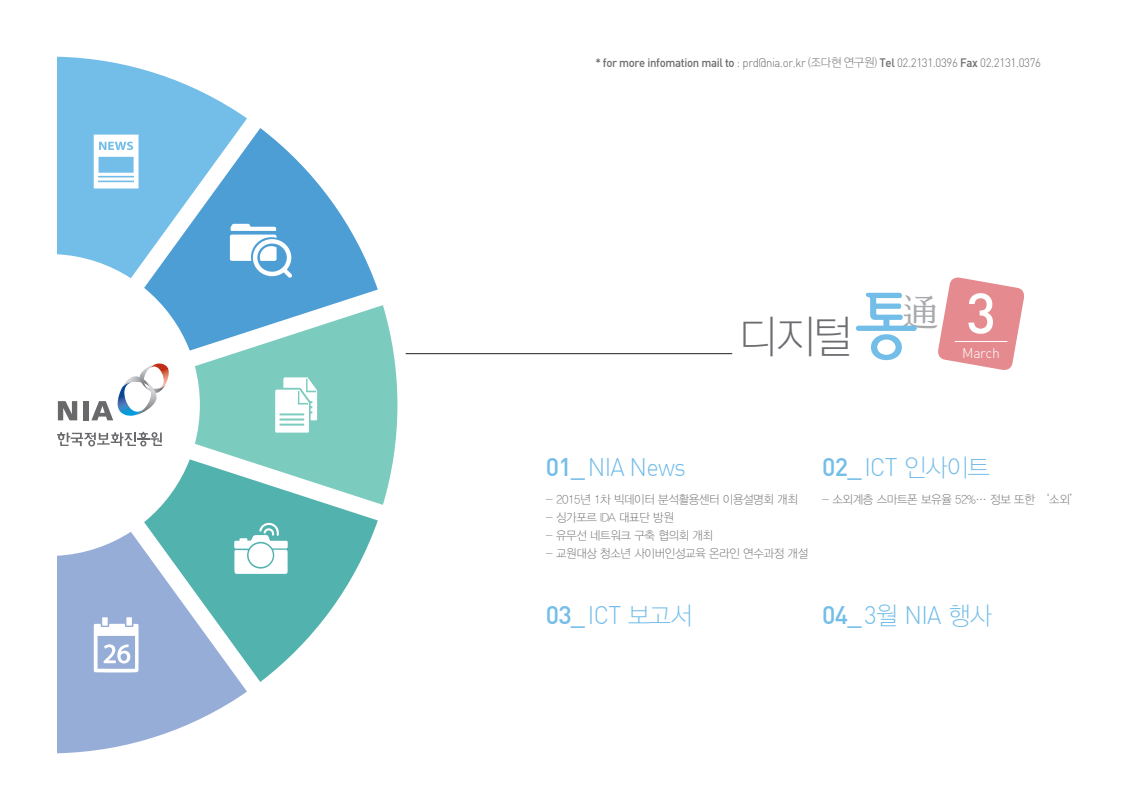
<style>
.page{position:relative;width:1141px;height:810px;background:#fff}
.page>*{position:absolute;margin:0;border:0;box-sizing:border-box;transform-origin:0 0}
.t1{font:56px "Dinmed";color:#fff}
.t2{font:45px "YDIYGO310";color:#6c6d70;scale:.95 1}
.t3{font:25px "Dinlig";letter-spacing:-.03em;color:#73bde9;scale:.95 1}
.t4{font:25px "Dinmed";color:#73bde9}
.t5{font:25px "YDIYGO310";color:#73bde9;scale:.95 1}
.t6{font:14px "Dinlig";letter-spacing:-.03em;color:#fff}
.t7{font:12px "YDIYGO310";letter-spacing:-.03em;color:#6c6d70;scale:.95 1}
.t8{font:12px "Dinlig";letter-spacing:-.03em;color:#6c6d70;scale:.95 1}
.s1{font-family:"Dinmed"}
.s2{font-family:"YDIYGO310"}
.s3{font-family:"Seoul Hangang B";font-size:75px;color:#73bde9}
.s4{font-family:"Dinlig"}
</style>
<div class="page">
<svg style="left:195px;top:305px;width:202px;height:200px;background:#85cfc4"></svg>
<svg style="left:144px;top:128px;width:234px;height:223px;fill:#4e9ed6"></svg>
<svg style="left:57px;top:57px;width:190px;height:221px;fill:#73bde9"></svg>
<svg style="left:57px;top:532px;width:190px;height:221px;fill:#96add8"></svg>
<svg style="left:144px;top:459px;width:234px;height:223px"></svg>
<svg style="left:58px;top:401px;width:19px;height:19px"></svg>
<div style="left:83px;top:401px;width:6px;height:19px;background:#69696c"></div>
<svg style="left:91px;top:363px;width:78px;height:57px"></svg>
<svg style="left:57px;top:432px;width:105px;height:14px"></svg>
<hr style="left:405px;top:353px;width:327px;height:1px;background:#231f20">
<svg style="left:938px;top:277px;width:86px;height:93px"></svg>
<hr style="left:954px;top:341px;width:53px;height:1px;background:#fff">
<svg style="left:94px;top:135px;width:44px;height:53px"></svg>
<svg style="left:94px;top:617px;width:44px;height:55px"></svg>
<svg style="left:275px;top:377px;width:42px;height:56px"></svg>
<svg style="left:230px;top:224px;width:62px;height:54px"></svg>
<svg style="left:234px;top:522px;width:54px;height:52px"></svg>
<p class="t8" style="left:595px;top:55px;width:470px"><span class="s1">* for more infomation mail to</span> : prd@nia.or.kr <span class="s2">(조다현 연구원)</span> <span class="s1">Tel</span> 02.2131.0396 <span class="s1">Fax</span> 02.2131.0376</p>
<h2 class="t2" style="left:738px;top:312px;width:211px">디지털<span class="s3">통</span><sup>通</sup></h2>
<h1 class="t1" style="left:965px;top:277px;width:31px">3</h1>
<p class="t6" style="left:962px;top:344px;width:39px">March</p>
<h3 class="t3" style="left:545px;top:452px;width:149px"><span class="s1">01_</span>NIA News</h3>
<p class="t7" style="left:545px;top:493px;width:267px">- 2015년 1차 빅데이터 분석활용센터 이용설명회 개최</p>
<p class="t7" style="left:545px;top:511px;width:136px">- 싱가포르 IDA 대표단 방원</p>
<p class="t7" style="left:545px;top:529px;width:178px">- 유무선 네트워크 구축 협의회 개최</p>
<p class="t7" style="left:545px;top:547px;width:278px">- 교원대상 청소년 사이버인성교육 온라인 연수과정 개설</p>
<h3 class="t5" style="left:864px;top:454px;width:133px"><span class="s4">ICT</span> 인사이트</h3>
<p class="t7" style="left:822px;top:493px;width:274px">- 소외계층 스마트폰 보유율 52%… 정보 또한 ‘소외’</p>
<h3 class="t4" style="left:822px;top:451px;width:41px">02_</h3>
<h3 class="t4" style="left:545px;top:599px;width:148px">03_<span class="s4">ICT</span> <span class="s2">보고서</span></h3>
<h3 class="t3" style="left:822px;top:600px;width:180px"><span class="s1">04_</span>3<span class="s2">월</span> NIA <span class="s2">행사</span></h3>
</div>
